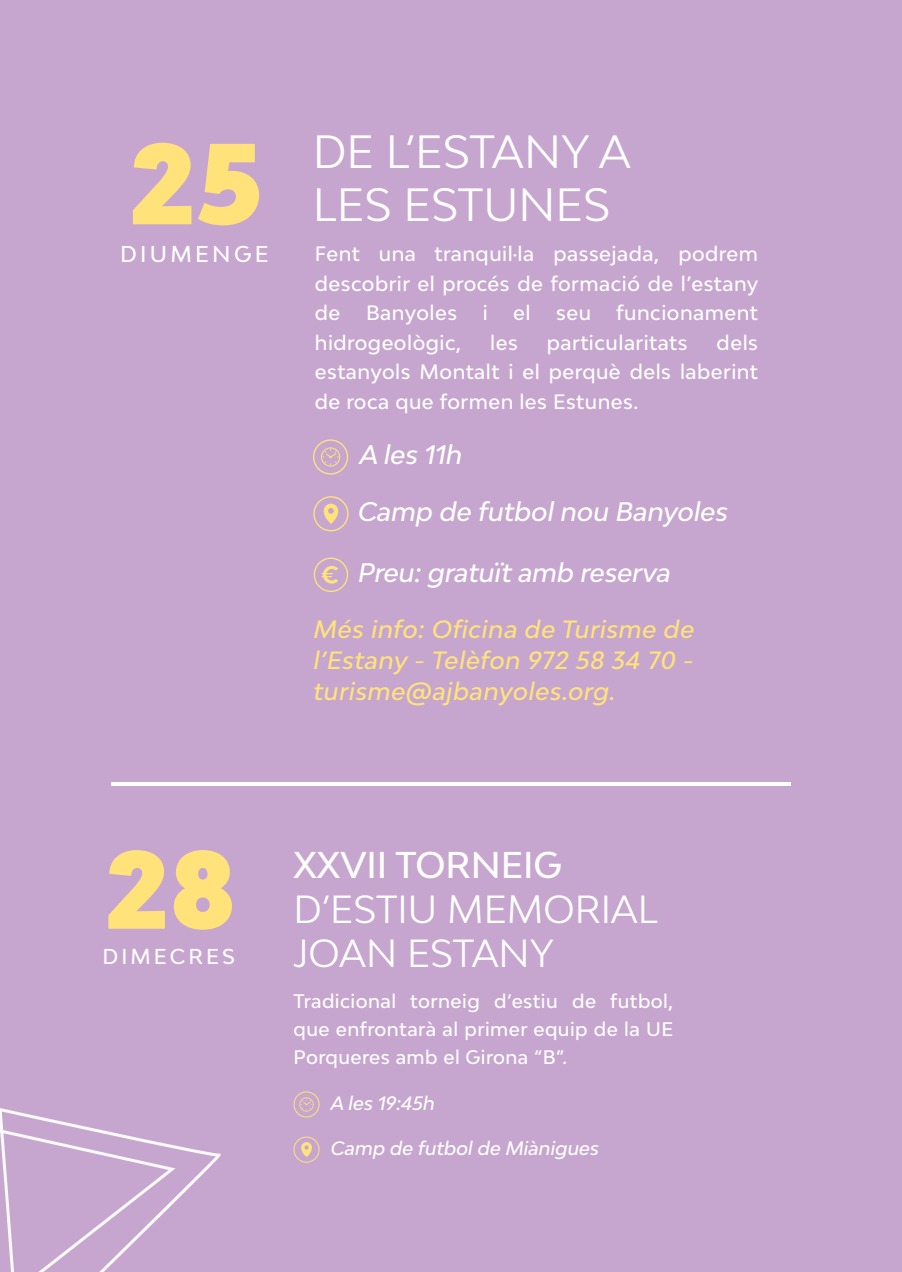
<style>
.page{position:relative;width:902px;height:1272px;background:#fff}
.page>*{position:absolute;margin:0;border:0;box-sizing:border-box;transform-origin:0 0}
.t1{font:900 108.6px "Bw Modelica";color:#ffe37a}
.t2{font:900 104.7px "Bw Modelica";color:#ffe37a}
.t3{font:44.1px/52.8px "Bw Modelica";color:#fff}
.t4{font:37.2px/44.4px "Bw Modelica";color:#fff}
.t5{font:500 35.1px "Bw Modelica";color:#fff}
.t6{font:italic 500 25.2px "Bw Modelica";color:#fff}
.t7{font:italic 500 23.7px/30.9px "Bw Modelica";letter-spacing:.025em;color:#ffe37a;text-align:justify}
.t8{font:500 21.6px "Bw Modelica";letter-spacing:.15em;color:#fff}
.t9{font:500 20.4px "Bw Modelica";letter-spacing:.15em;color:#fff}
.t10{font:500 19.8px/29.4px "Bw Modelica";letter-spacing:.025em;color:#fff;text-align:justify}
.t11{font:500 18.6px/27.9px "Bw Modelica";letter-spacing:.025em;color:#fff;text-align:justify}
.t12{font:italic 500 18.3px "Bw Modelica";color:#fff}
</style>
<div class="page">
<div style="left:0;top:0;width:901px;height:1271px;background:#c6a6cf"></div>
<svg style="left:313px;top:496px;width:35px;height:35px"></svg>
<svg style="left:313px;top:439px;width:35px;height:35px"></svg>
<svg style="left:314px;top:557px;width:34px;height:35px"></svg>
<svg style="left:0;top:1108px;width:221px;height:163px"></svg>
<svg style="left:293px;top:1091px;width:26px;height:26px"></svg>
<svg style="left:293px;top:1136px;width:26px;height:26px"></svg>
<hr style="left:111px;top:782px;width:679px;height:3px;background:#fff">
<h3 class="t3" style="left:313px;top:124px;width:319px">DE L’ESTANY A<br>LES ESTUNES</h3>
<h1 class="t1" style="left:129px;top:113px;width:136px">25</h1>
<p class="t8" style="left:120px;top:240px;width:150px">DIUMENGE</p>
<p class="t10" style="left:315px;top:239px;width:445px">Fent una tranquil·la passejada, podrem descobrir el procés de formació de l’estany de</p>
<p class="t10" style="left:366px;top:298px;width:93px">Banyoles</p>
<p class="t10" style="left:482px;top:298px;width:7px">i</p>
<p class="t10" style="left:513px;top:298px;width:19px">el</p>
<p class="t10" style="left:556px;top:298px;width:36px">seu</p>
<p class="t10" style="left:616px;top:298px;width:143px">funcionament</p>
<p class="t10" style="left:315px;top:327px;width:148px">hidrogeològic,</p>
<p class="t10" style="left:490px;top:327px;width:29px">les</p>
<p class="t10" style="left:547px;top:327px;width:142px">particularitats</p>
<p class="t10" style="left:315px;top:327px;width:444px;text-indent:401px">dels estanyols Montalt i el perquè dels laberint de roca que formen les Estunes.</p>
<p class="t6" style="left:360px;top:438px;width:104px">A les 11h</p>
<p class="t6" style="left:358px;top:495px;width:371px">Camp de futbol nou Banyoles</p>
<p class="t6" style="left:358px;top:556px;width:314px">Preu: gratuït amb reserva</p>
<h2 class="t2" style="left:104px;top:821px;width:133px">28</h2>
<p class="t9" style="left:103px;top:943px;width:134px">DIMECRES</p>
<p class="t7" style="left:314px;top:613px;width:382px">Més info: Oficina de Turisme de l’Estany - Telèfon 972 58 34 70 - turisme@ajbanyoles.org.</p>
<h3 class="t5" style="left:293px;top:842px;width:270px">XXVII TORNEIG</h3>
<h3 class="t4" style="left:293px;top:886px;width:366px">D’ESTIU MEMORIAL<br>JOAN ESTANY</h3>
<p class="t11" style="left:293px;top:986px;width:381px">Tradicional torneig d’estiu de futbol, que enfrontarà al primer equip de la UE Porqueres amb el Girona “B”.</p>
<p class="t12" style="left:331px;top:1091px;width:106px">A les 19:45h</p>
<p class="t12" style="left:331px;top:1136px;width:270px">Camp de futbol de Miànigues</p>
</div>
